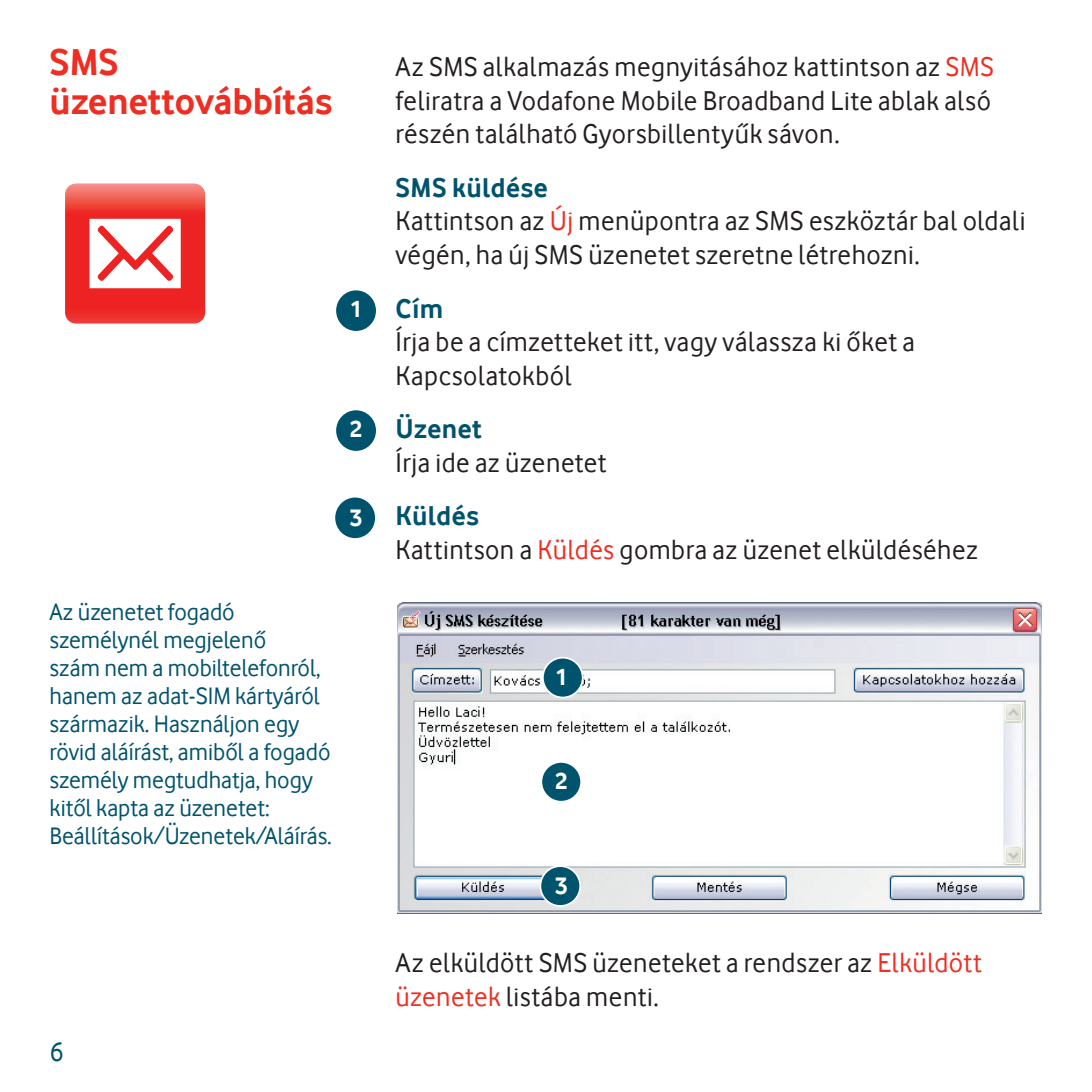
<style>
.page{position:relative;width:1092px;height:1092px;background:#fff}
.page>*{position:absolute;margin:0;border:0;box-sizing:border-box;transform-origin:0 0}
.t1{font:700 38.5px/38.5px "Vodafone Rg";color:#ee2e22}
.t2{font:28px/33.6px "Vodafone Rg";letter-spacing:.02em;color:#231f20}
.t3{font:700 28px "Vodafone Rg";letter-spacing:.015em;color:#00536d}
.t4{font:28px "Vodafone Rg";color:#00536d}
.t5{font:24.5px/28px "Vodafone Rg";color:#00536d}
.t6{font:700 24.5px "Vodafone Rg";color:#fff}
.s1{color:#ee2e22}
.s2{font-weight:700;color:#00536d}
</style>
<div class="page">
<img style="left:397px;top:602px;width:644px;height:311px">
<div style="left:541px;top:761px;width:40px;height:40px;background:#00536d;border-radius:50%"></div>
<div style="left:540px;top:761px;width:42px;height:41px;border:2px solid #fff;border-radius:50%"></div>
<div style="left:543px;top:657px;width:39px;height:40px;background:#00536d;border-radius:50%"></div>
<div style="left:542px;top:656px;width:41px;height:42px;border:2px solid #fff;border-radius:50%"></div>
<div style="left:540px;top:866px;width:40px;height:39px;background:#00536d;border-radius:50%"></div>
<div style="left:539px;top:865px;width:42px;height:41px;border:2px solid #fff;border-radius:50%"></div>
<div style="left:336px;top:410px;width:40px;height:41px;background:#00536d;border-radius:50%"></div>
<div style="left:335px;top:497px;width:40px;height:41px;background:#00536d;border-radius:50%"></div>
<div style="left:336px;top:290px;width:40px;height:41px;background:#00536d;border-radius:50%"></div>
<svg style="left:65px;top:183px;width:140px;height:140px;background:#ee3935"></svg>
<svg style="left:89px;top:219px;width:92px;height:69px"></svg>
<h1 class="t1" style="left:50px;top:43px;width:284px">SMS üzenettovábbítás</h1>
<p class="t6" style="left:350px;top:295px;width:14px">1</p>
<p class="t6" style="left:350px;top:415px;width:14px">2</p>
<p class="t6" style="left:350px;top:503px;width:14px">3</p>
<p class="t5" style="left:50px;top:597px;width:284px">Az üzenetet fogadó személynél megjelenő<br>szám nem a mobiltelefonról, hanem az adat-SIM kártyáról származik. Használjon egy rövid aláírást, amiből a fogadó személy megtudhatja, hogy kitől kapta az üzenetet:<br>Beállítások/Üzenetek/Aláírás.</p>
<p class="t4" style="left:50px;top:1036px;width:16px">6</p>
<p class="t2" style="left:395px;top:50px;width:600px;text-align:justify">Az SMS alkalmazás megnyitásához kattintson az <span class="s1">SMS </span>feliratra a V odafone Mobile Broadband Lite ablak alsó részén található Gyorsbillentyűk sávon.</p>
<p class="t2" style="left:395px;top:170px;width:631px"><span class="s2">SMS küldése<br></span>Kattintson az <span class="s1">Új</span> menüpontra az SMS eszköztár bal oldali végén, ha új SMS üzenetet szeretne létrehozni.</p>
<p class="t3" style="left:395px;top:292px;width:49px">Cím</p>
<p class="t2" style="left:395px;top:325px;width:521px">Írja be a címzetteket itt, vagy válassza ki őket a<br>Kapcsolatokból</p>
<p class="t3" style="left:395px;top:413px;width:88px">Üzenet</p>
<p class="t2" style="left:395px;top:445px;width:213px">Írja ide az üzenetet</p>
<p class="t2" style="left:395px;top:499px;width:584px"><span class="s2">Küldés<br></span>Kattintson a <span class="s1">Küldés</span> gombra az üzenet elküldéséhez</p>
<p class="t6" style="left:555px;top:662px;width:14px">1</p>
<p class="t6" style="left:555px;top:766px;width:14px">2</p>
<p class="t6" style="left:555px;top:872px;width:14px">3</p>
<p class="t2" style="left:395px;top:945px;width:588px">Az elküldött SMS üzeneteket a rendszer az <span class="s1">Elküldött üzenetek</span> listába menti.</p>
</div>
